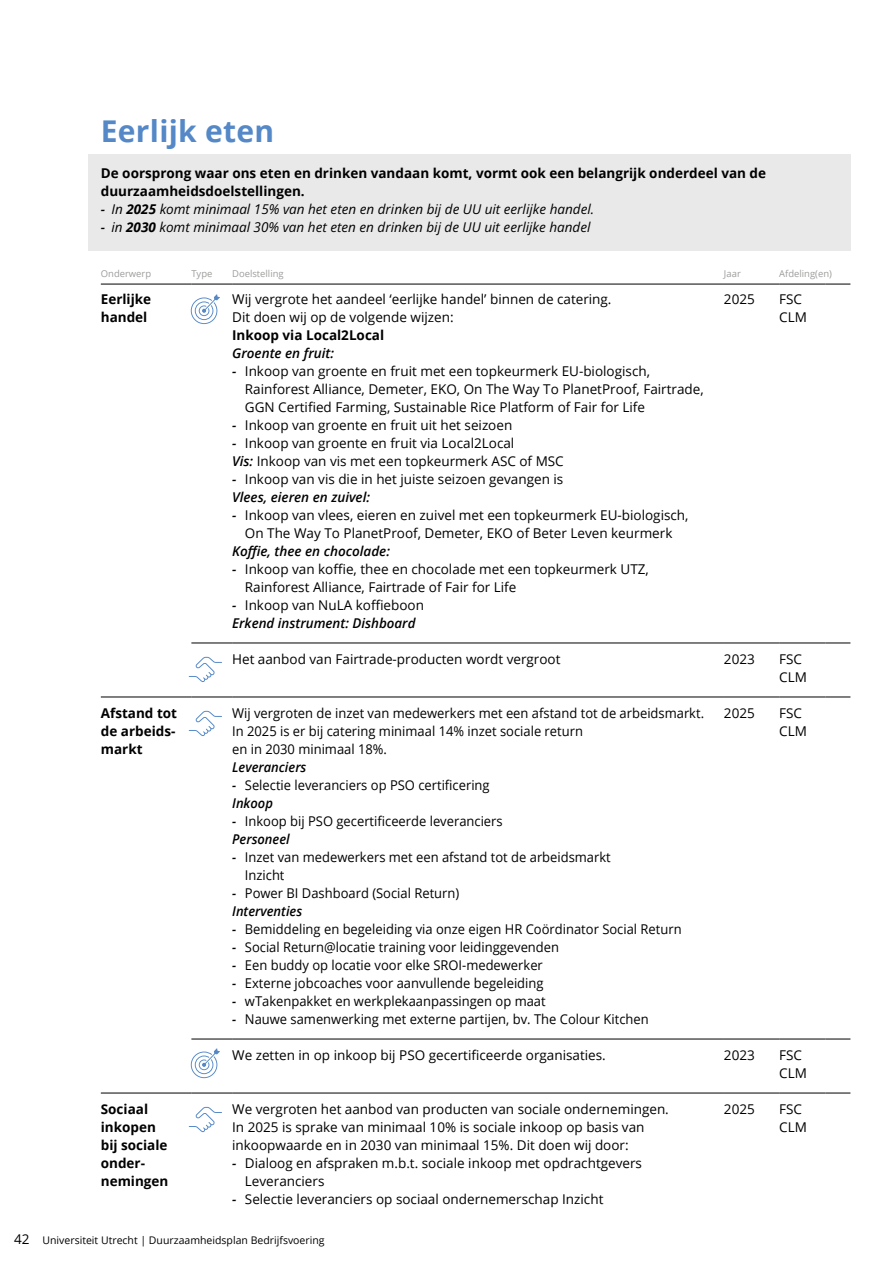
<style>
.page{position:relative;width:893px;height:1263px;background:#fff}
.page>*{position:absolute;margin:0;border:0;box-sizing:border-box;transform-origin:0 0}
.Tabelkop___14{font:700 30px "Open Sans";letter-spacing:.01em;color:#5488c7}
.Tabeltekst{font:13.5px/18px "Open Sans";color:#000}
.Tabeltekst-2{font:13.5px/18px "Open Sans";color:#000;scale:.96 1}
.t1{font:italic 13.5px "Open Sans";color:#000}
.Ambities_boven_tabel{font:700 13.5px/18px "Open Sans";color:#000}
.Eerste_Kolom_Tabel_bold{font:700 13.5px/18px "Open Sans";color:#000}
.Tabeltekst-3{font:italic 600 13.5px "Open Sans";color:#000}
.Tabeltekst-4{font:italic 600 13.5px "Open Sans";color:#000;scale:.96 1}
.Tabeltekst-5{font:700 13.5px/18px "Open Sans";color:#000}
.Erkend_instrument{font:italic 600 13.5px "Open Sans";color:#000}
.t2{font:10.5px "Open Sans";color:#000}
.Bovenregel_Tabel{font:9.45px "Open Sans";color:#9d9d9c}
.s1{font-weight:600}
.s2{font-weight:700}
.s3{font-weight:600;font-style:italic}
.s4{font-size:13.5px}
</style>
<div class="page">
<div style="left:88px;top:154px;width:762px;height:60px;background:#e9e9e9"></div>
<div style="left:88px;top:208px;width:762px;height:42px;background:#e9e9e9"></div>
<hr style="left:191px;top:697px;width:41px;height:1px;background:#000">
<hr style="left:232px;top:697px;width:492px;height:1px;background:#000">
<hr style="left:724px;top:697px;width:55px;height:1px;background:#000">
<hr style="left:779px;top:697px;width:46px;height:1px;background:#000">
<svg style="left:825px;top:697px;width:25px;height:1px"></svg>
<hr style="left:101px;top:284px;width:90px;height:1px;background:#000">
<hr style="left:101px;top:1093px;width:90px;height:1px;background:#000">
<hr style="left:101px;top:697px;width:90px;height:1px;background:#000">
<hr style="left:779px;top:284px;width:46px;height:1px;background:#000">
<svg style="left:825px;top:284px;width:25px;height:1px"></svg>
<hr style="left:191px;top:284px;width:41px;height:1px;background:#000">
<hr style="left:724px;top:284px;width:55px;height:1px;background:#000">
<hr style="left:191px;top:643px;width:41px;height:1px;background:#000">
<hr style="left:724px;top:643px;width:55px;height:1px;background:#000">
<hr style="left:779px;top:643px;width:46px;height:1px;background:#000">
<svg style="left:825px;top:643px;width:25px;height:1px"></svg>
<hr style="left:191px;top:1039px;width:41px;height:1px;background:#000">
<hr style="left:724px;top:1039px;width:55px;height:1px;background:#000">
<hr style="left:779px;top:1039px;width:46px;height:1px;background:#000">
<svg style="left:825px;top:1039px;width:25px;height:1px"></svg>
<hr style="left:191px;top:1093px;width:41px;height:1px;background:#000">
<hr style="left:724px;top:1093px;width:55px;height:1px;background:#000">
<hr style="left:779px;top:1093px;width:46px;height:1px;background:#000">
<svg style="left:825px;top:1093px;width:25px;height:1px"></svg>
<hr style="left:232px;top:284px;width:492px;height:1px;background:#000">
<hr style="left:232px;top:643px;width:492px;height:1px;background:#000">
<hr style="left:232px;top:1039px;width:492px;height:1px;background:#000">
<hr style="left:232px;top:1093px;width:492px;height:1px;background:#000">
<svg style="left:191px;top:294px;width:29px;height:30px"></svg>
<svg style="left:189px;top:657px;width:33px;height:25px"></svg>
<svg style="left:189px;top:711px;width:33px;height:25px"></svg>
<svg style="left:191px;top:1048px;width:29px;height:30px"></svg>
<svg style="left:189px;top:1107px;width:33px;height:25px"></svg>
<p class="Tabelkop___14" style="left:101px;top:110px;width:175px">Eerlijk eten</p>
<p class="Ambities_boven_tabel" style="left:101px;top:164px;width:667px">De oorsprong waar ons eten en drinken vandaan komt, vormt ook een belangrijk onderdeel van de duurzaamheidsdoelstellingen.</p>
<p class="t1" style="left:101px;top:200px;width:495px"><span class="s1">-</span> In <span class="s2">2025</span> komt minimaal 15% van het eten en drinken bij de UU uit eerlijke handel.</p>
<p class="t1" style="left:101px;top:218px;width:491px"><span class="s1">-</span> in <span class="s2">2030</span> komt minimaal 30% van het eten en drinken bij de UU uit eerlijke handel</p>
<p class="Bovenregel_Tabel" style="left:101px;top:267px;width:52px">Onderwerp</p>
<p class="Bovenregel_Tabel" style="left:191px;top:267px;width:23px">Type</p>
<p class="Bovenregel_Tabel" style="left:232px;top:267px;width:53px">Doelstelling</p>
<p class="Bovenregel_Tabel" style="left:724px;top:267px;width:18px">Jaar</p>
<p class="Bovenregel_Tabel" style="left:779px;top:267px;width:54px">Afdeling(en)</p>
<p class="Eerste_Kolom_Tabel_bold" style="left:101px;top:290px;width:52px">Eerlijke handel</p>
<p class="Tabeltekst" style="left:232px;top:290px;width:381px">Wij vergrote het aandeel ‘eerlijke handel’ binnen de catering.<br>Dit doen wij op de volgende wijzen:</p>
<p class="Tabeltekst-5" style="left:232px;top:326px;width:154px">Inkoop via Local2Local<br><span class="s3">Groente en fruit:</span></p>
<p class="Tabeltekst" style="left:245px;top:362px;width:460px;text-indent:-13px"><span class="s3">-</span> Inkoop van groente en fruit met een topkeurmerk EU-biologisch,<br>Rainforest Alliance, Demeter, EKO, On The Way To PlanetProof, Fairtrade,<br>GGN Certified Farming, Sustainable Rice Platform of Fair for Life</p>
<p class="Tabeltekst" style="left:232px;top:416px;width:282px"><span class="s3">-</span> Inkoop van groente en fruit uit het seizoen</p>
<p class="Tabeltekst" style="left:232px;top:434px;width:284px"><span class="s3">-</span> Inkoop van groente en fruit via Local2Local</p>
<p class="Tabeltekst" style="left:232px;top:452px;width:333px"><span class="s3">Vis:</span> Inkoop van vis met een topkeurmerk ASC of MSC</p>
<p class="Tabeltekst" style="left:232px;top:470px;width:333px"><span class="s3">-</span> Inkoop van vis die in het juiste seizoen gevangen is</p>
<p class="Tabeltekst-3" style="left:232px;top:488px;width:139px">Vlees, eieren en zuivel:</p>
<p class="Tabeltekst" style="left:232px;top:506px;width:458px;text-align:center"><span class="s3">-</span> Inkoop van vlees, eieren en zuivel met een topkeurmerk EU-biologisch,<br>On The Way To PlanetProof, Demeter, EKO of Beter Leven keurmerk</p>
<p class="Tabeltekst-3" style="left:232px;top:542px;width:159px">Koffie, thee en chocolade:</p>
<p class="Tabeltekst" style="left:245px;top:560px;width:405px;text-indent:-13px"><span class="s3">-</span> Inkoop van koffie, thee en chocolade met een topkeurmerk UTZ,<br>Rainforest Alliance, Fairtrade of Fair for Life</p>
<p class="Tabeltekst" style="left:232px;top:596px;width:193px"><span class="s3">-</span> Inkoop van NuLA koffieboon</p>
<p class="Erkend_instrument" style="left:232px;top:614px;width:185px">Erkend instrument: Dishboard</p>
<p class="Tabeltekst" style="left:724px;top:290px;width:32px">2025</p>
<p class="Tabeltekst" style="left:779px;top:290px;width:29px">FSC<br>CLM</p>
<p class="Tabeltekst" style="left:232px;top:650px;width:330px">Het aanbod van Fairtrade-producten wordt vergroot</p>
<p class="Tabeltekst" style="left:724px;top:650px;width:32px">2023</p>
<p class="Tabeltekst" style="left:779px;top:650px;width:29px">FSC<br>CLM</p>
<p class="Eerste_Kolom_Tabel_bold" style="left:101px;top:704px;width:78px">Afstand tot de arbeids&shy;markt</p>
<p class="Tabeltekst-2" style="left:232px;top:704px;width:493px">Wij vergroten de inzet van medewerkers met een afstand tot de arbeidsmarkt.<br>In 2025 is er bij catering minimaal 14% inzet sociale return<br>en in 2030 minimaal 18%.</p>
<p class="Tabeltekst-4" style="left:232px;top:758px;width:79px">Leveranciers</p>
<p class="Tabeltekst-2" style="left:232px;top:776px;width:270px"><span class="s3">-</span> Selectie leveranciers op PSO certificering</p>
<p class="Tabeltekst-4" style="left:232px;top:794px;width:44px">Inkoop</p>
<p class="Tabeltekst-2" style="left:232px;top:812px;width:283px"><span class="s3">-</span> Inkoop bij PSO gecertificeerde leveranciers</p>
<p class="Tabeltekst-4" style="left:232px;top:830px;width:61px">Personeel</p>
<p class="Tabeltekst-2" style="left:245px;top:848px;width:383px;text-indent:-13px"><span class="s3">-</span> Inzet van medewerkers met een afstand tot de arbeidsmarkt<br>Inzicht</p>
<p class="Tabeltekst-2" style="left:232px;top:884px;width:238px"><span class="s3">-</span> Power BI Dashboard (Social Return)</p>
<p class="Tabeltekst-4" style="left:232px;top:902px;width:74px">Interventies</p>
<p class="Tabeltekst-2" style="left:232px;top:920px;width:470px"><span class="s3">-</span> Bemiddeling en begeleiding via onze eigen HR Coördinator Social Return</p>
<p class="Tabeltekst-2" style="left:232px;top:938px;width:342px"><span class="s3">-</span> Social Return@locatie training voor leidinggevenden</p>
<p class="Tabeltekst-2" style="left:232px;top:956px;width:325px"><span class="s3">-</span> Een buddy op locatie voor elke SROI-medewerker</p>
<p class="Tabeltekst-2" style="left:232px;top:974px;width:326px"><span class="s3">-</span> Externe jobcoaches voor aanvullende begeleiding</p>
<p class="Tabeltekst-2" style="left:232px;top:992px;width:328px"><span class="s3">-</span> wTakenpakket en werkplekaanpassingen op maat</p>
<p class="Tabeltekst-2" style="left:232px;top:1010px;width:435px"><span class="s3">-</span> Nauwe samenwerking met externe partijen, bv. The Colour Kitchen</p>
<p class="Tabeltekst" style="left:724px;top:704px;width:32px">2025</p>
<p class="Tabeltekst" style="left:779px;top:704px;width:29px">FSC<br>CLM</p>
<p class="Tabeltekst" style="left:232px;top:1046px;width:375px">We zetten in op inkoop bij PSO gecertificeerde organisaties.</p>
<p class="Tabeltekst" style="left:724px;top:1046px;width:32px">2023</p>
<p class="Tabeltekst" style="left:779px;top:1046px;width:29px">FSC<br>CLM</p>
<p class="Eerste_Kolom_Tabel_bold" style="left:101px;top:1100px;width:69px">Sociaal inkopen bij sociale onder&shy;nemingen</p>
<p class="Tabeltekst" style="left:232px;top:1100px;width:438px">We vergroten het aanbod van producten van sociale ondernemingen.<br>In 2025 is sprake van minimaal 10% is sociale inkoop op basis van inkoopwaarde en in 2030 van minimaal 15%. Dit doen wij door:</p>
<p class="Tabeltekst" style="left:245px;top:1154px;width:399px;text-indent:-13px"><span class="s3">-</span> Dialoog en afspraken m.b.t. sociale inkoop met opdrachtgevers<br>Leveranciers</p>
<p class="Tabeltekst" style="left:232px;top:1190px;width:373px"><span class="s3">-</span> Selectie leveranciers op sociaal ondernemerschap Inzicht</p>
<p class="t2" style="left:14px;top:1233px;width:312px"><span class="s4">42</span> Universiteit Utrecht | Duurzaamheidsplan Bedrijfsvoering</p>
<p class="Tabeltekst" style="left:724px;top:1100px;width:32px">2025</p>
<p class="Tabeltekst" style="left:779px;top:1100px;width:29px">FSC<br>CLM</p>
</div>
